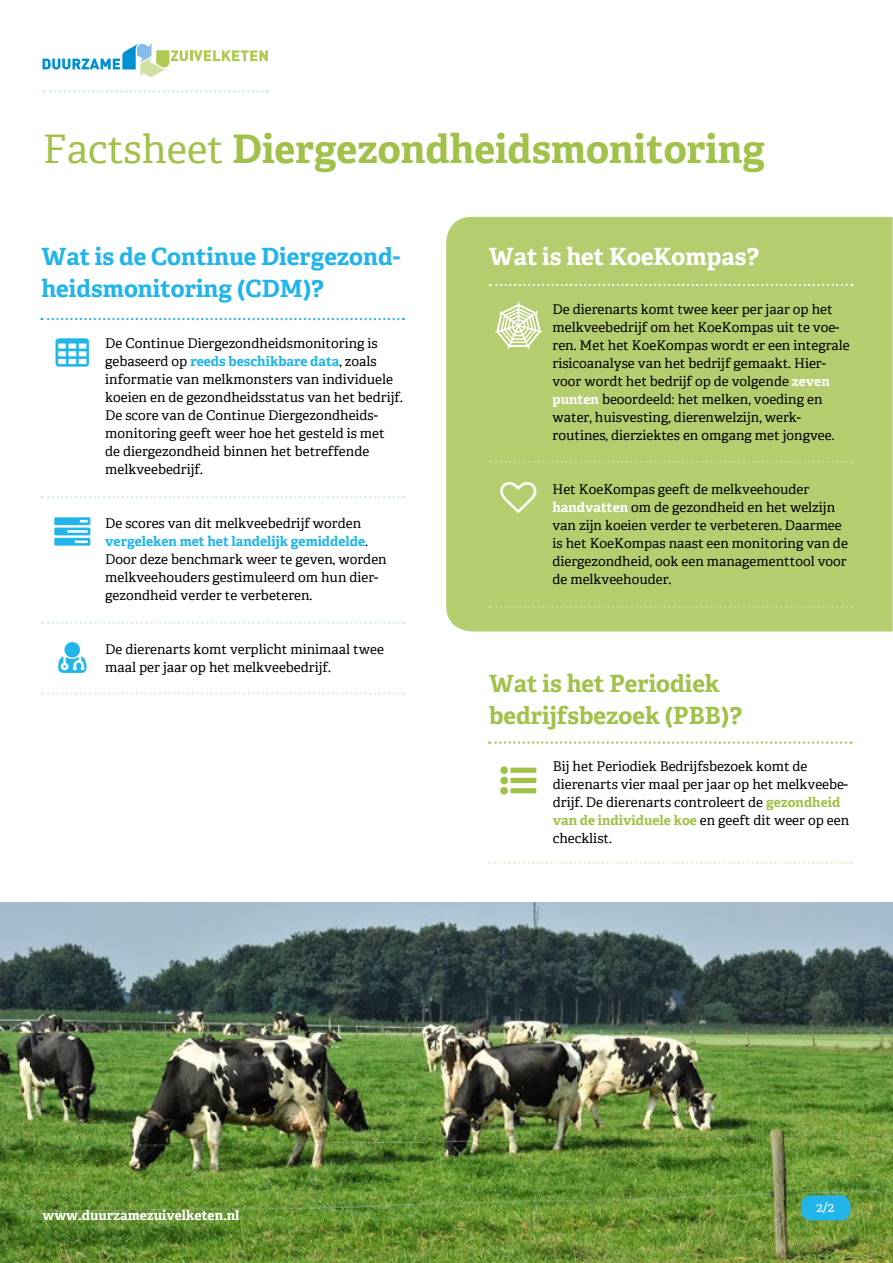
<style>
.page{position:relative;width:893px;height:1263px;background:#fff}
.page>*{position:absolute;margin:0;border:0;box-sizing:border-box;transform-origin:0 0}
.t1{font:700 39.6px "Adelle";color:#a2c14a}
.t2{font:700 24px/31.5px "Adelle";color:#21b5ea}
.t3{font:700 24px "Adelle";color:#a2c14a}
.t4{font:700 24px "Adelle";color:#fff}
.t5{font:13.5px/18px "Adelle";color:#000}
.t6{font:700 13.5px "Adelle";color:#fff}
.t7{font:13.5px "Adelle";color:#fff}
.s1{font-weight:400}
.s2{font-weight:700;color:#21b5ea}
.s3{font-weight:700;color:#fff}
.s4{font-weight:700;color:#a2c14a}
</style>
<div class="page">
<img style="left:0;top:903px;width:893px;height:360px">
<div style="left:446px;top:217px;width:447px;height:414px;background:#b4cd6e"></div>
<svg style="left:490px;top:606px;width:362px;height:2px"></svg>
<svg style="left:490px;top:461px;width:362px;height:2px"></svg>
<svg style="left:490px;top:284px;width:362px;height:2px"></svg>
<div style="left:801px;top:1195px;width:49px;height:25px;background:#21b5ea;border-radius:11px"></div>
<svg style="left:43px;top:43px;width:225px;height:34px"></svg>
<svg style="left:44px;top:90px;width:224px;height:3px"></svg>
<svg style="left:41px;top:496px;width:363px;height:2px"></svg>
<svg style="left:41px;top:622px;width:363px;height:2px"></svg>
<svg style="left:41px;top:692px;width:363px;height:3px"></svg>
<svg style="left:41px;top:318px;width:363px;height:2px"></svg>
<svg style="left:489px;top:741px;width:362px;height:3px"></svg>
<svg style="left:489px;top:861px;width:362px;height:3px"></svg>
<svg style="left:494px;top:301px;width:49px;height:49px"></svg>
<svg style="left:500px;top:482px;width:36px;height:31px"></svg>
<p class="t1" style="left:43px;top:125px;width:724px"><span class="s1">Factsheet</span> Diergezondheidsmonitoring</p>
<p class="t2" style="left:41px;top:241px;width:360px">Wat is de Continue Diergezond&shy;heidsmonitoring (CDM)?</p>
<p class="t5" style="left:105px;top:334px;width:299px">De Continue Diergezondheidsmonitoring is gebaseerd op <span class="s2">reeds beschikbare data</span>, zoals informatie van melkmonsters van individuele koeien en de gezondheidsstatus van het bedrijf.<br>De score van de Continue Diergezondheids&shy;monitoring geeft weer hoe het gesteld is met de diergezondheid binnen het betreffende melkveebedrijf.</p>
<p class="t5" style="left:105px;top:514px;width:283px">De scores van dit melkveebedrijf worden <span class="s2">vergeleken met het landelijk gemiddelde</span>.<br>Door deze benchmark weer te geven, worden melkveehouders gestimuleerd om hun dier&shy;gezondheid verder te verbeteren.</p>
<p class="t5" style="left:105px;top:640px;width:280px">De dierenarts komt verplicht minimaal twee maal per jaar op het melkveebedrijf.</p>
<p class="t4" style="left:489px;top:242px;width:272px">Wat is het KoeKompas?</p>
<p class="t5" style="left:552px;top:300px;width:299px">De dierenarts komt twee keer per jaar op het melkveebedrijf om het KoeKompas uit te voe&shy;ren. Met het KoeKompas wordt er een integrale risicoanalyse van het bedrijf gemaakt. Hier&shy;voor wordt het bedrijf op de volgende <span class="s3">zeven punten</span> beoordeeld: het melken, voeding en water, huisvesting, dierenwelzijn, werk&shy;routines, dierziektes en omgang met jongvee.</p>
<p class="t5" style="left:552px;top:480px;width:297px">Het KoeKompas geeft de melkveehouder <span class="s3">handvatten</span> om de gezondheid en het welzijn van zijn koeien verder te verbeteren. Daarmee is het KoeKompas naast een monitoring van de diergezondheid, ook een managementtool voor de melkveehouder.</p>
<p class="t3" style="left:489px;top:669px;width:232px">Wat is het Periodiek</p>
<p class="t3" style="left:489px;top:701px;width:254px">bedrijfsbezoek (PBB)?</p>
<p class="t5" style="left:553px;top:757px;width:298px">Bij het Periodiek Bedrijfsbezoek komt de dierenarts vier maal per jaar op het melkveebe&shy;drijf. De dierenarts controleert de <span class="s4">gezondheid van de individuele koe</span> en geeft dit weer op een checklist.</p>
<p class="t6" style="left:43px;top:1207px;width:198px">www.duurzamezuivelketen.nl</p>
<p class="t7" style="left:816px;top:1199px;width:19px">2/2</p>
</div>
